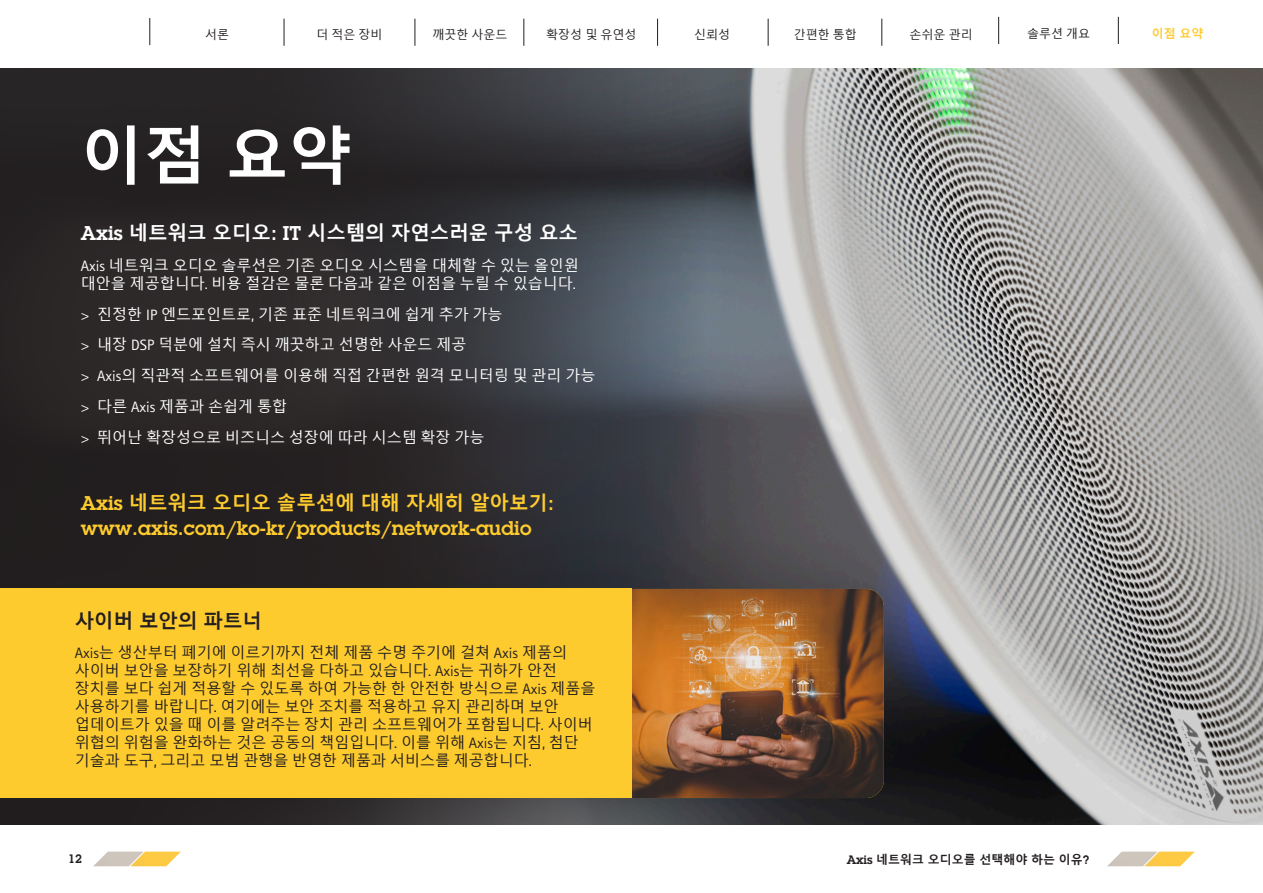
<style>
.page{position:relative;width:1263px;height:893px;background:#fff}
.page>*{position:absolute;margin:0;border:0;box-sizing:border-box;transform-origin:0 0}
.Headline{font:700 63px "Malgun Gothic";color:#fff}
.Subheadline{font:600 19.5px "Lubalin Graph ECG";color:#fecb2f}
.Ingress{font:700 19.5px "Malgun Gothic";color:#fff}
.Subheadline-2{font:700 19.5px "Malgun Gothic";color:#fecb2f}
.Ingress-2{font:700 19.5px "Malgun Gothic";color:#231f20}
.Subheadline-3{font:15px/18px "Malgun Gothic";color:#231f20}
.Subheadline-4{font:15px/18px "Malgun Gothic";color:#fff}
.t1{font:12px "Malgun Gothic";color:#231f20}
.t2{font:700 12px "Malgun Gothic";color:#231f20}
.t3{font:700 12px "Malgun Gothic";color:#fecb2f}
.t4{font:600 12px "Lubalin Graph ECG";color:#231f20}
.s1{font-family:"Lubalin Graph ECG";font-weight:600}
.s2{font-family:"Rotis Sans Serif Pro"}
</style>
<div class="page">
<svg style="left:93px;top:852px;width:88px;height:14px"></svg>
<svg style="left:1107px;top:852px;width:88px;height:14px"></svg>
<img style="left:708px;top:68px;width:555px;height:757px">
<svg style="left:0;top:68px;width:708px;height:757px;background:#302e31"></svg>
<img style="left:631px;top:589px;width:253px;height:209px">
<div style="left:0;top:589px;width:631px;height:209px;background:#fecb2f"></div>
<svg style="left:284px;top:19px;width:1px;height:27px"></svg>
<svg style="left:414px;top:19px;width:1px;height:27px"></svg>
<svg style="left:523px;top:19px;width:1px;height:27px"></svg>
<svg style="left:657px;top:19px;width:1px;height:27px"></svg>
<svg style="left:768px;top:19px;width:1px;height:27px"></svg>
<svg style="left:881px;top:19px;width:1px;height:27px"></svg>
<svg style="left:998px;top:17px;width:1px;height:27px"></svg>
<svg style="left:1118px;top:17px;width:1px;height:27px"></svg>
<svg style="left:149px;top:18px;width:1px;height:27px"></svg>
<p class="t1" style="left:205px;top:27px;width:25px">서론</p>
<p class="t1" style="left:316px;top:27px;width:68px">더 적은 장비</p>
<p class="t1" style="left:432px;top:27px;width:77px">깨끗한 사운드</p>
<p class="t1" style="left:546px;top:27px;width:92px">확장성 및 유연성</p>
<p class="t1" style="left:694px;top:27px;width:37px">신뢰성</p>
<p class="t1" style="left:794px;top:27px;width:65px">간편한 통합</p>
<p class="t1" style="left:909px;top:27px;width:65px">손쉬운 관리</p>
<p class="t1" style="left:1027px;top:27px;width:65px">솔루션 개요</p>
<p class="t3" style="left:1152px;top:27px;width:53px">이점 요약</p>
<p class="Headline" style="left:81px;top:119px;width:272px">이점 요약</p>
<p class="Ingress" style="left:81px;top:222px;width:499px"><span class="s1">Axis</span> 네트워크 오디오<span class="s1">: IT</span> 시스템의 자연스러운 구성 요소</p>
<p class="Subheadline-4" style="left:81px;top:257px;width:500px"><span class="s2">Axis</span> 네트워크 오디오 솔루션은 기존 오디오 시스템을 대체할 수 있는 올인원 대안을 제공합니다<span class="s2">.</span> 비용 절감은 물론 다음과 같은 이점을 누릴 수 있습니다<span class="s2">.</span></p>
<p class="Subheadline-4" style="left:81px;top:306px;width:423px"><span class="s2">&gt;</span> 진정한 <span class="s2">IP</span> 엔드포인트로<span class="s2">,</span> 기존 표준 네트워크에 쉽게 추가 가능</p>
<p class="Subheadline-4" style="left:81px;top:336px;width:387px"><span class="s2">&gt;</span> 내장 <span class="s2">DSP</span> 덕분에 설치 즉시 깨끗하고 선명한 사운드 제공</p>
<p class="Subheadline-4" style="left:81px;top:367px;width:516px"><span class="s2">&gt; Axis</span>의 직관적 소프트웨어를 이용해 직접 간편한 원격 모니터링 및 관리 가능</p>
<p class="Subheadline-4" style="left:81px;top:398px;width:208px"><span class="s2">&gt;</span> 다른 <span class="s2">Axis</span> 제품과 손쉽게 통합</p>
<p class="Subheadline-4" style="left:81px;top:429px;width:405px"><span class="s2">&gt;</span> 뛰어난 확장성으로 비즈니스 성장에 따라 시스템 확장 가능</p>
<p class="Subheadline-2" style="left:81px;top:492px;width:475px"><span class="s1">Axis</span> 네트워크 오디오 솔루션에 대해 자세히 알아보기<span class="s1">:</span></p>
<p class="Subheadline" style="left:81px;top:515px;width:452px">www.axis.com/ko-kr/products/network-audio</p>
<p class="Ingress-2" style="left:75px;top:609px;width:189px">사이버 보안의 파트너</p>
<p class="Subheadline-3" style="left:75px;top:644px;width:522px"><span class="s2">Axis</span>는 생산부터 폐기에 이르기까지 전체 제품 수명 주기에 걸쳐 <span class="s2">Axis</span> 제품의 사이버 보안을 보장하기 위해 최선을 다하고 있습니다<span class="s2">. Axis</span>는 귀하가 안전 장치를 보다 쉽게 적용할 수 있도록 하여 가능한 한 안전한 방식으로 <span class="s2">Axis</span> 제품을 사용하기를 바랍니다<span class="s2">.</span> 여기에는 보안 조치를 적용하고 유지 관리하며 보안 업데이트가 있을 때 이를 알려주는 장치 관리 소프트웨어가 포함됩니다<span class="s2">.</span> 사이버 위협의 위험을 완화하는 것은 공동의 책임입니다<span class="s2">.</span> 이를 위해 <span class="s2">Axis</span>는 지침<span class="s2">,</span> 첨단 기술과 도구<span class="s2">,</span> 그리고 모범 관행을 반영한 제품과 서비스를 제공합니다<span class="s2">.</span></p>
<p class="t4" style="left:68px;top:851px;width:15px">12</p>
<p class="t2" style="left:847px;top:852px;width:244px"><span class="s1">Axis</span> 네트워크 오디오를 선택해야 하는 이유<span class="s1">?</span></p>
</div>
